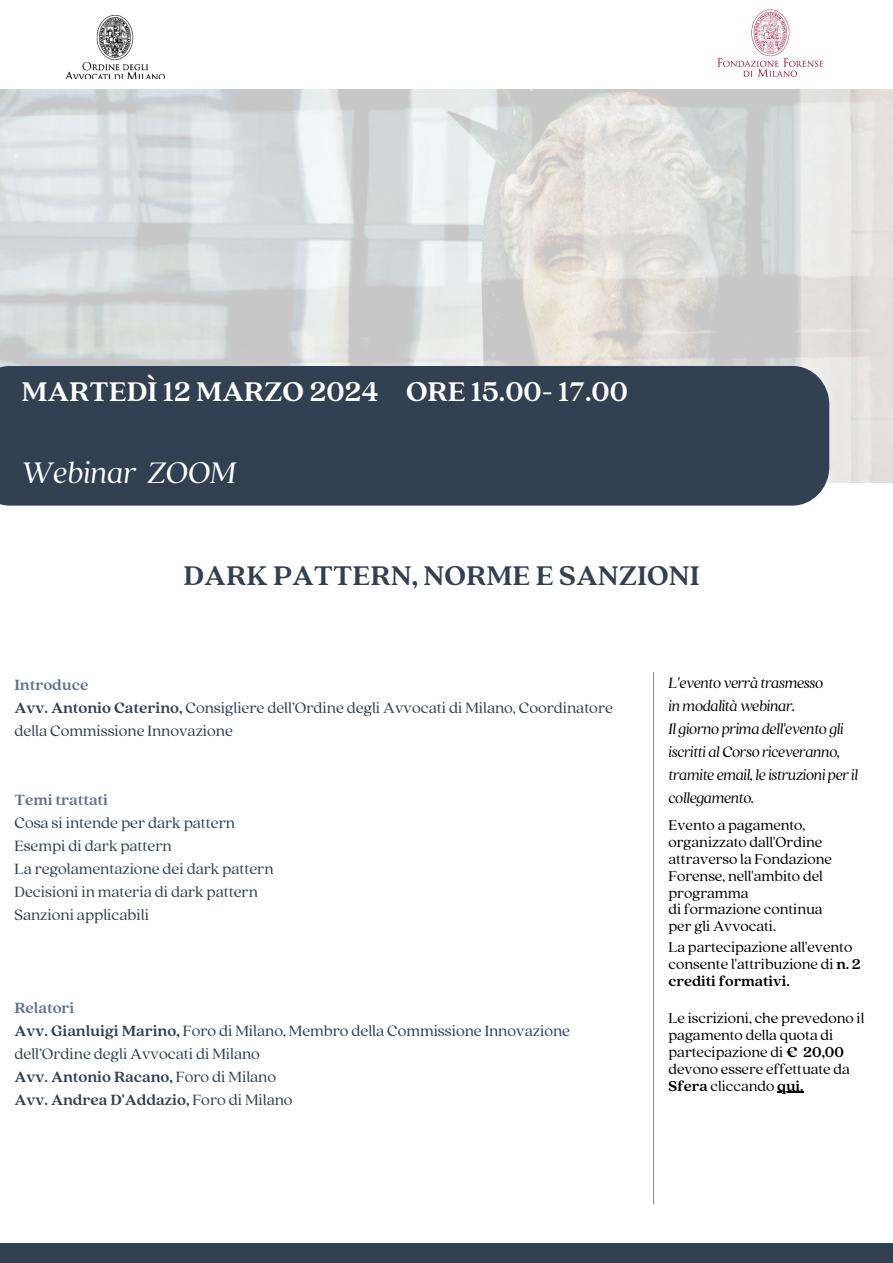
<style>
.page{position:relative;width:893px;height:1263px;background:#fff}
.page>*{position:absolute;margin:0;border:0;box-sizing:border-box;transform-origin:0 0}
.t1{font:italic 33px "Quincy CF";color:#fff}
.t2{font:700 30px "Quincy CF";color:#fff}
.t3{font:700 30px "Quincy CF";color:#324052}
.t4{font:16.5px "Quincy CF";color:#324052}
.t5{font:italic 16.5px/23.1px "Quincy CF";letter-spacing:-.015em;color:#000}
.t6{font:700 16.5px "Quincy CF";color:#324052}
.t7{font:700 16.5px "Quincy CF";color:#5d7390}
.t8{font:15.75px/16.8px "Quincy CF";color:#000}
.s1{font-weight:700}
.s2{font-weight:400}
</style>
<div class="page">
<img style="left:717px;top:9px;width:107px;height:68px">
<img style="left:0;top:89px;width:893px;height:393px">
<img style="left:66px;top:15px;width:98px;height:64px">
<div style="left:0;top:366px;width:829px;height:140px;background:#324052"></div>
<hr style="left:653px;top:672px;width:1px;height:532px;background:#888">
<div style="left:0;top:1243px;width:893px;height:20px;background:#324052"></div>
<hr style="left:777px;top:1091px;width:26px;height:2px;background:#000">
<h2 class="t2" style="left:21px;top:372px;width:608px">MARTEDÌ 12 MARZO 2024 ORE 15.00- 17.00</h2>
<h1 class="t1" style="left:21px;top:451px;width:216px">Webinar ZOOM</h1>
<p class="t3" style="left:183px;top:556px;width:518px">DARK PATTERN, NORME E SANZIONI</p>
<p class="t7" style="left:14px;top:674px;width:75px">Introduce</p>
<p class="t4" style="left:14px;top:697px;width:600px"><span class="s1">Avv. Antonio Caterino,</span> Consigliere dell’Ordine degli Avvocati di Milano, Coordinatore</p>
<h1 class="t4" style="left:14px;top:720px;width:220px">della Commissione Innovazione</h1>
<p class="t7" style="left:14px;top:789px;width:95px">Temi trattati</p>
<p class="t4" style="left:14px;top:812px;width:222px">Cosa si intende per dark pattern</p>
<p class="t4" style="left:14px;top:835px;width:159px">Esempi di dark pattern</p>
<p class="t4" style="left:14px;top:858px;width:260px">La regolamentazione dei dark pattern</p>
<p class="t4" style="left:14px;top:881px;width:245px">Decisioni in materia di dark pattern</p>
<p class="t4" style="left:14px;top:904px;width:136px">Sanzioni applicabili</p>
<p class="t7" style="left:14px;top:997px;width:61px">Relatori</p>
<p class="t4" style="left:14px;top:1020px;width:557px"><span class="s1">Avv. Gianluigi Marino,</span> Foro di Milano, Membro della Commissione Innovazione</p>
<p class="t4" style="left:14px;top:1043px;width:247px">dell’Ordine degli Avvocati di Milano</p>
<p class="t6" style="left:14px;top:1066px;width:263px">Avv. Antonio Racano, <span class="s2">Foro di Milano</span></p>
<p class="t6" style="left:14px;top:1089px;width:280px">Avv. Andrea D'Addazio, <span class="s2">Foro di Milano</span></p>
<p class="t5" style="left:668px;top:670px;width:156px">L'evento verrà trasmesso</p>
<p class="t5" style="left:668px;top:693px;width:128px">in modalità webinar.</p>
<p class="t5" style="left:668px;top:716px;width:191px">Il giorno prima dell'evento gli iscritti al Corso riceveranno, tramite email, le istruzioni per il collegamento.</p>
<p class="t8" style="left:668px;top:816px;width:165px">Evento a pagamento, organizzato dall'Ordine attraverso la Fondazione<br>Forense, nell'ambito del programma</p>
<p class="t8" style="left:668px;top:900px;width:156px">di formazione continua</p>
<p class="t8" style="left:668px;top:917px;width:109px">per gli Avvocati.</p>
<p class="t8" style="left:668px;top:938px;width:194px">La partecipazione all'evento consente l'attribuzione di <span class="s1">n. 2 crediti formativi.</span></p>
<p class="t8" style="left:668px;top:1009px;width:197px">Le iscrizioni, che prevedono il pagamento della quota di partecipazione di <span class="s1">€ 20,00</span></p>
<p class="t8" style="left:668px;top:1060px;width:183px">devono essere effettuate da<br><span class="s1">Sfera</span> cliccando <span class="s1">qui.</span></p>
</div>
